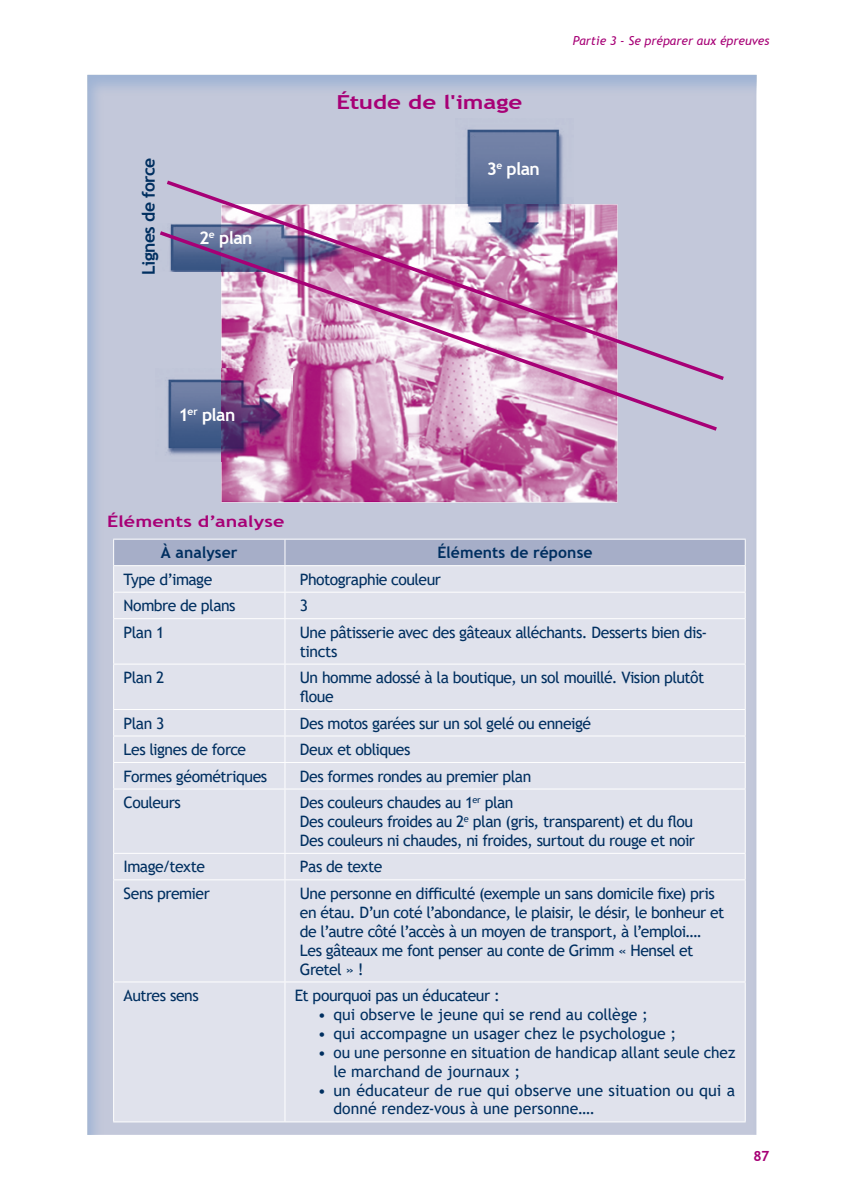
<style>
.page{position:relative;width:844px;height:1191px;background:#fff}
.page>*{position:absolute;margin:0;border:0;box-sizing:border-box;transform-origin:0 0}
.t1{font:700 19.25px "Trebuchet MS";letter-spacing:-.005em;color:#a70076;scale:1.25 1}
.t2{font:700 17.5px "Trebuchet MS";letter-spacing:-.035em;color:#fff}
.t3{font:700 17.5px "Trebuchet MS";letter-spacing:-.025em;color:#002f60}
.t4{font:15.75px/18.9px "Trebuchet MS";letter-spacing:-.025em;color:#002f60}
.t5{font:15.75px "Trebuchet MS";color:#002f60}
.t6{font:15.75px/18.9px "Trebuchet MS";letter-spacing:.005em;color:#002f60}
.t7{font:15.75px/18.9px "Trebuchet MS";letter-spacing:-.005em;color:#002f60}
.t8{font:700 15.75px "Trebuchet MS";letter-spacing:.005em;color:#002f60}
.t9{font:700 15.75px "Trebuchet MS";letter-spacing:.005em;color:#a70076;scale:1.25 1}
.t10{font:700 14px "Trebuchet MS";color:#a70076}
.t11{font:italic 12.25px "Trebuchet MS";color:#a70076}
</style>
<div class="page">
<div style="left:86px;top:60px;width:698px;height:1076px;background:#002f60;opacity:.6"></div>
<p class="t3" style="left:138px;top:275px;width:119px;rotate:-90deg">Lignes de force</p>
<p class="t2" style="left:199px;top:227px;width:55px">2<sup>e</sup> plan</p>
<p class="t2" style="left:179px;top:404px;width:58px">1<sup>er</sup> plan</p>
<p class="t1" style="left:336px;top:90px;width:150px">Étude de l'image</p>
<p class="t2" style="left:486px;top:157px;width:55px">3<sup>e</sup> plan</p>
<p class="t11" style="left:572px;top:33px;width:198px">Partie 3 - Se préparer aux épreuves</p>
<p class="t9" style="left:107px;top:511px;width:143px">Éléments d’analyse</p>
<p class="t8" style="left:161px;top:543px;width:78px">À analyser</p>
<p class="t8" style="left:437px;top:543px;width:156px">Éléments de réponse</p>
<p class="t4" style="left:123px;top:569px;width:90px">Type d’image</p>
<p class="t4" style="left:300px;top:569px;width:142px">Photographie couleur</p>
<p class="t4" style="left:123px;top:596px;width:113px">Nombre de plans</p>
<p class="t4" style="left:300px;top:596px;width:10px">3</p>
<p class="t4" style="left:123px;top:622px;width:42px">Plan 1</p>
<p class="t4" style="left:300px;top:622px;width:409px">Une pâtisserie avec des gâteaux alléchants. Desserts bien dis&shy;tincts</p>
<p class="t4" style="left:123px;top:668px;width:42px">Plan 2</p>
<p class="t4" style="left:300px;top:668px;width:406px">Un homme adossé à la boutique, un sol mouillé. Vision plutôt floue</p>
<p class="t4" style="left:123px;top:713px;width:42px">Plan 3</p>
<p class="t4" style="left:300px;top:713px;width:292px">Des motos garées sur un sol gelé ou enneigé</p>
<p class="t4" style="left:123px;top:740px;width:124px">Les lignes de force</p>
<p class="t4" style="left:300px;top:740px;width:112px">Deux et obliques</p>
<p class="t4" style="left:123px;top:766px;width:145px">Formes géométriques</p>
<p class="t4" style="left:300px;top:766px;width:233px">Des formes rondes au premier plan</p>
<p class="t4" style="left:123px;top:793px;width:59px">Couleurs</p>
<p class="t4" style="left:300px;top:793px;width:396px">Des couleurs chaudes au 1<sup>er</sup> plan<br>Des couleurs froides au 2<sup>e</sup> plan (gris, transparent) et du flou<br>Des couleurs ni chaudes, ni froides, surtout du rouge et noir</p>
<p class="t4" style="left:123px;top:857px;width:83px">Image/texte</p>
<p class="t4" style="left:300px;top:857px;width:84px">Pas de texte</p>
<p class="t4" style="left:123px;top:883px;width:88px">Sens premier</p>
<p class="t4" style="left:300px;top:883px;width:426px">Une personne en difficulté (exemple un sans domicile fixe) pris en étau. D’un coté l’abondance, le plaisir, le désir, le bonheur et de l’autre côté l’accès à un moyen de transport, à l’emploi….<br>Les gâteaux me font penser au conte de Grimm « Hensel et Gretel » !</p>
<p class="t4" style="left:123px;top:985px;width:77px">Autres sens</p>
<p class="t4" style="left:295px;top:985px;width:206px">Et pourquoi pas un éducateur :</p>
<p class="t5" style="left:317px;top:1004px;width:332px">• qui observe le jeune qui se rend au collège ;</p>
<p class="t5" style="left:317px;top:1023px;width:360px">• qui accompagne un usager chez le psychologue ;</p>
<p class="t7" style="left:333px;top:1042px;width:403px;text-indent:-16px">• ou une personne en situation de handicap allant seule chez le marchand de journaux ;</p>
<p class="t6" style="left:333px;top:1080px;width:403px;text-indent:-16px">• un éducateur de rue qui observe une situation ou qui a donné rendez-vous à une personne….</p>
<p class="t10" style="left:753px;top:1147px;width:18px">87</p>
</div>
